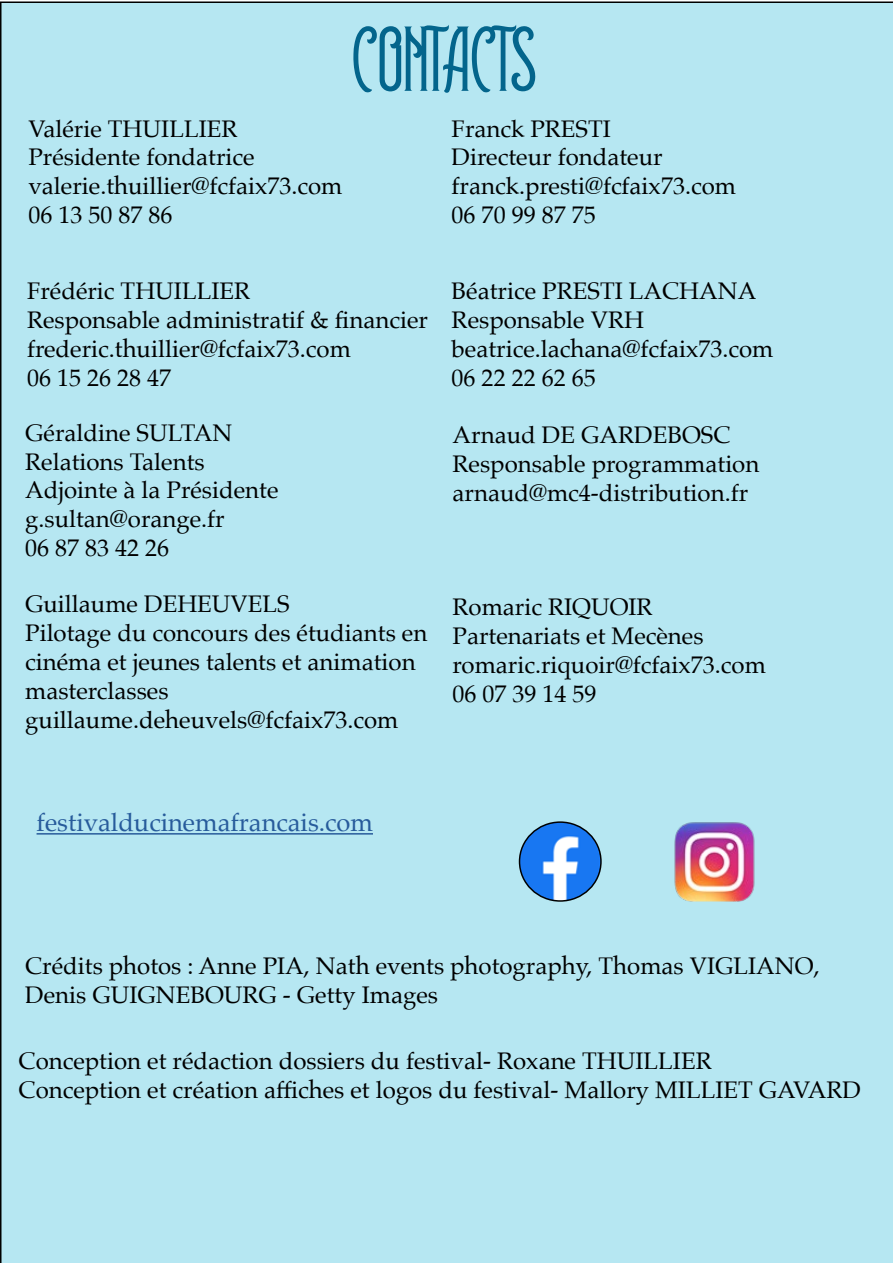
<style>
.page{position:relative;width:893px;height:1263px;background:#fff}
.page>*{position:absolute;margin:0;border:0;box-sizing:border-box;transform-origin:0 0}
.t1{font:condensed 54px "Prodelt Co";color:#03658c}
.t2{font:25.5px "Palatino";color:#275b9b}
.t3{font:24px/28.8px "Palatino";color:#000}
</style>
<div class="page">
<div style="left:0;top:2px;width:893px;height:1261px;background:#b6e7f2"></div>
<hr style="left:37px;top:833px;width:336px;height:1px;background:#275b9b">
<img style="left:519px;top:822px;width:82px;height:79px">
<div style="left:519px;top:821px;width:83px;height:81px;border:2px solid #000;border-radius:50%"></div>
<img style="left:672px;top:821px;width:88px;height:81px">
<p class="t3" style="left:28px;top:114px;width:316px">Valérie THUILLIER<br>Présidente fondatrice valerie.thuillier@fcfaix73.com<br>06 13 50 87 86</p>
<h1 class="t1" style="left:352px;top:12px;width:186px">CONTACTS</h1>
<p class="t3" style="left:452px;top:114px;width:286px">Franck PRESTI<br>Directeur fondateur franck.presti@fcfaix73.com<br>06 70 99 87 75</p>
<p class="t3" style="left:27px;top:277px;width:402px">Frédéric THUILLIER<br>Responsable administratif &amp; financier frederic.thuillier@fcfaix73.com<br>06 15 26 28 47</p>
<p class="t3" style="left:452px;top:277px;width:323px">Béatrice PRESTI LACHANA<br>Responsable VRH beatrice.lachana@fcfaix73.com<br>06 22 22 62 65</p>
<p class="t3" style="left:25px;top:418px;width:255px">Géraldine SULTAN<br>Relations Talents<br>Adjointe à la Présidente g.sultan@orange.fr<br>06 87 83 42 26</p>
<p class="t3" style="left:25px;top:590px;width:404px">Guillaume DEHEUVELS<br>Pilotage du concours des étudiants en cinéma et jeunes talents et animation masterclasses guillaume.deheuvels@fcfaix73.com</p>
<p class="t3" style="left:453px;top:421px;width:308px">Arnaud DE GARDEBOSC<br>Responsable programmation arnaud@mc4-distribution.fr</p>
<p class="t3" style="left:453px;top:592px;width:315px">Romaric RIQUOIR<br>Partenariats et Mecènes romaric.riquoir@fcfaix73.com<br>06 07 39 14 59</p>
<p class="t2" style="left:37px;top:801px;width:338px">festivalducinemafrancais.com</p>
<p class="t3" style="left:25px;top:952px;width:796px">Crédits photos : Anne PIA, Nath events photography, Thomas VIGLIANO,<br>Denis GUIGNEBOURG - Getty Images</p>
<p class="t3" style="left:19px;top:1046px;width:844px">Conception et rédaction dossiers du festival- Roxane THUILLIER<br>Conception et création affiches et logos du festival- Mallory MILLIET GAVARD</p>
</div>
